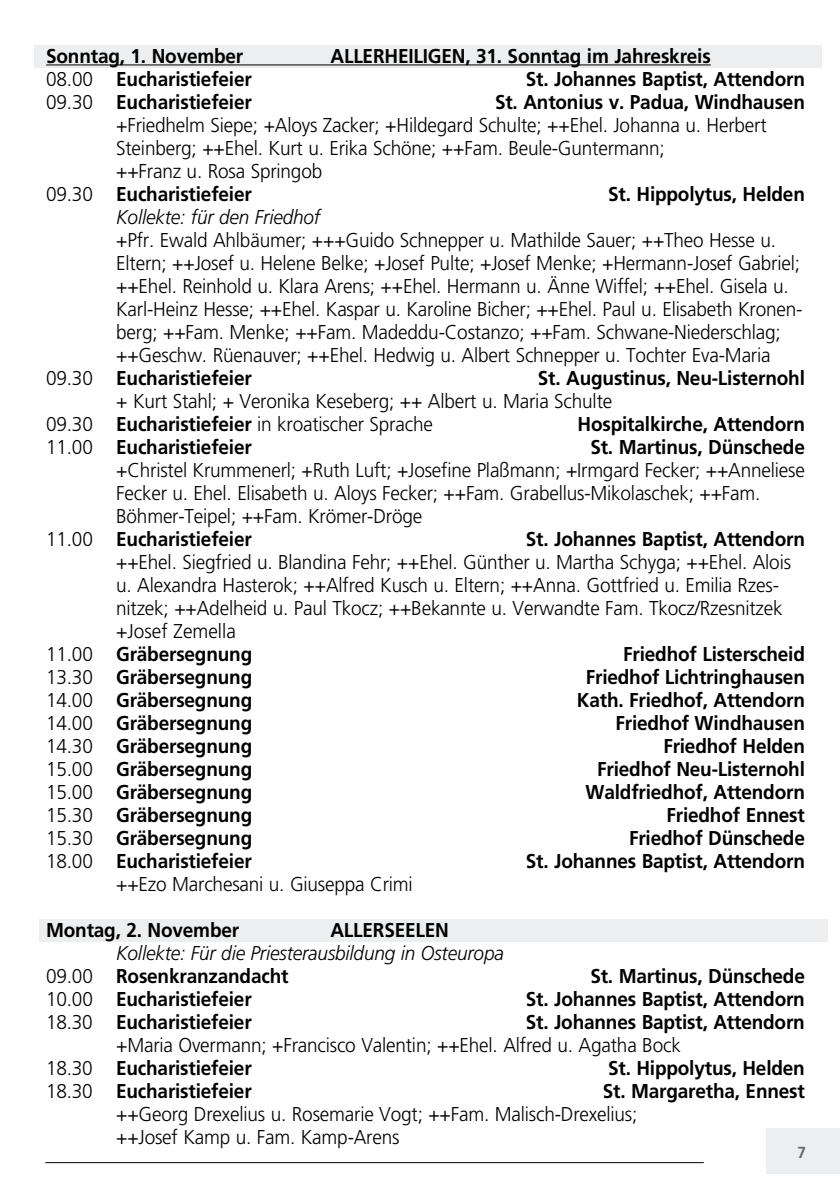
<style>
.page{position:relative;width:840px;height:1191px;background:#fff}
.page>*{position:absolute;margin:0;border:0;box-sizing:border-box;transform-origin:0 0}
.t1{font:300 20px/23px "Frutiger";letter-spacing:-.01em;color:#000;scale:.95 1}
.t2{font:700 20px "Frutiger";letter-spacing:-.01em;color:#000;scale:.95 1}
.t3{font:italic 300 20px/23px "Frutiger";letter-spacing:-.01em;color:#000;scale:.95 1}
.t4{font:700 16px "Frutiger";color:#68676c;scale:.95 1}
.s1{font-weight:300}
.s2{font-weight:700}
.s3{font-style:normal}
.s4{font-weight:700;font-style:normal}
</style>
<div class="page">
<div style="left:765px;top:1128px;width:74px;height:46px;background:#edeeef"></div>
<hr style="left:45px;top:1162px;width:658px;height:1px;background:#000">
<div style="left:34px;top:45px;width:787px;height:23px;background:#edeeef"></div>
<div style="left:39px;top:919px;width:788px;height:23px;background:#edeeef"></div>
<hr style="left:46px;top:64px;width:664px;height:1px;background:#000">
<p class="t2" style="left:46px;top:44px;width:209px">Sonntag, 1. November</p>
<p class="t2" style="left:330px;top:44px;width:401px">ALLERHEILIGEN, 31. Sonntag im Jahreskreis</p>
<p class="t2" style="left:46px;top:67px;width:218px"><span class="s1">08.00</span> Eucharistiefeier</p>
<p class="t2" style="left:525px;top:67px;width:295px">St. Johannes Baptist, Attendorn</p>
<p class="t2" style="left:46px;top:90px;width:218px"><span class="s1">09.30</span> Eucharistiefeier</p>
<p class="t2" style="left:494px;top:90px;width:327px">St. Antonius v. Padua, Windhausen</p>
<p class="t1" style="left:116px;top:113px;width:685px">+Friedhelm Siepe; +Aloys Zacker; +Hildegard Schulte; ++Ehel. Johanna u. Herbert</p>
<p class="t1" style="left:116px;top:136px;width:578px">Steinberg; ++Ehel. Kurt u. Erika Schöne; ++Fam. Beule-Guntermann;</p>
<p class="t1" style="left:116px;top:159px;width:218px">++Franz u. Rosa Springob</p>
<p class="t2" style="left:46px;top:182px;width:218px"><span class="s1">09.30</span> Eucharistiefeier</p>
<p class="t2" style="left:607px;top:182px;width:208px">St. Hippolytus, Helden</p>
<p class="t3" style="left:116px;top:205px;width:216px">Kollekte: für den Friedhof</p>
<p class="t1" style="left:116px;top:228px;width:695px">+Pfr. Ewald Ahlbäumer; +++Guido Schnepper u. Mathilde Sauer; ++Theo Hesse u.</p>
<p class="t1" style="left:116px;top:251px;width:721px">Eltern; ++Josef u. Helene Belke; +Josef Pulte; +Josef Menke; +Hermann-Josef Gabriel;</p>
<p class="t1" style="left:116px;top:274px;width:709px">++Ehel. Reinhold u. Klara Arens; ++Ehel. Hermann u. Änne Wiffel; ++Ehel. Gisela u.</p>
<p class="t1" style="left:116px;top:297px;width:723px">Karl-Heinz Hesse; ++Ehel. Kaspar u. Karoline Bicher; ++Ehel. Paul u. Elisabeth Kronen-</p>
<p class="t1" style="left:116px;top:320px;width:700px">berg; ++Fam. Menke; ++Fam. Madeddu-Costanzo; ++Fam. Schwane-Niederschlag;</p>
<p class="t1" style="left:116px;top:343px;width:690px">++Geschw. Rüenauver; ++Ehel. Hedwig u. Albert Schnepper u. Tochter Eva-Maria</p>
<p class="t2" style="left:46px;top:366px;width:218px"><span class="s1">09.30</span> Eucharistiefeier</p>
<p class="t2" style="left:537px;top:366px;width:282px">St. Augustinus, Neu-Listernohl</p>
<p class="t1" style="left:46px;top:389px;width:597px;text-indent:70px">+ Kurt Stahl; + Veronika Keseberg; ++ Albert u. Maria Schulte<br>09.30 <span class="s2">Eucharistiefeier</span> in kroatischer Sprache</p>
<p class="t2" style="left:577px;top:412px;width:241px">Hospitalkirche, Attendorn</p>
<p class="t2" style="left:46px;top:435px;width:218px"><span class="s1">11.00</span> Eucharistiefeier</p>
<p class="t2" style="left:590px;top:435px;width:227px">St. Martinus, Dünschede</p>
<p class="t1" style="left:116px;top:458px;width:726px">+Christel Krummenerl; +Ruth Luft; +Josefine Plaßmann; +Irmgard Fecker; ++Anneliese</p>
<p class="t1" style="left:116px;top:481px;width:679px">Fecker u. Ehel. Elisabeth u. Aloys Fecker; ++Fam. Grabellus-Mikolaschek; ++Fam.</p>
<p class="t1" style="left:116px;top:504px;width:323px">Böhmer-Teipel; ++Fam. Krömer-Dröge</p>
<p class="t2" style="left:46px;top:527px;width:218px"><span class="s1">11.00</span> Eucharistiefeier</p>
<p class="t2" style="left:525px;top:527px;width:295px">St. Johannes Baptist, Attendorn</p>
<p class="t1" style="left:116px;top:550px;width:711px">++Ehel. Siegfried u. Blandina Fehr; ++Ehel. Günther u. Martha Schyga; ++Ehel. Alois</p>
<p class="t1" style="left:116px;top:573px;width:698px">u. Alexandra Hasterok; ++Alfred Kusch u. Eltern; ++Anna. Gottfried u. Emilia Rzes-</p>
<p class="t1" style="left:116px;top:596px;width:702px">nitzek; ++Adelheid u. Paul Tkocz; ++Bekannte u. Verwandte Fam. Tkocz/Rzesnitzek</p>
<p class="t1" style="left:116px;top:619px;width:127px">+Josef Zemella</p>
<p class="t2" style="left:46px;top:642px;width:218px"><span class="s1">11.00</span> Gräbersegnung</p>
<p class="t2" style="left:623px;top:642px;width:193px">Friedhof Listerscheid</p>
<p class="t2" style="left:46px;top:665px;width:218px"><span class="s1">13.30</span> Gräbersegnung</p>
<p class="t2" style="left:585px;top:665px;width:232px">Friedhof Lichtringhausen</p>
<p class="t2" style="left:46px;top:688px;width:218px"><span class="s1">14.00</span> Gräbersegnung</p>
<p class="t2" style="left:576px;top:688px;width:241px">Kath. Friedhof, Attendorn</p>
<p class="t2" style="left:46px;top:711px;width:218px"><span class="s1">14.00</span> Gräbersegnung</p>
<p class="t2" style="left:615px;top:711px;width:201px">Friedhof Windhausen</p>
<p class="t2" style="left:46px;top:734px;width:218px"><span class="s1">14.30</span> Gräbersegnung</p>
<p class="t2" style="left:663px;top:734px;width:150px">Friedhof Helden</p>
<p class="t2" style="left:46px;top:757px;width:218px"><span class="s1">15.00</span> Gräbersegnung</p>
<p class="t2" style="left:597px;top:757px;width:220px">Friedhof Neu-Listernohl</p>
<p class="t2" style="left:46px;top:780px;width:218px"><span class="s1">15.00</span> Gräbersegnung</p>
<p class="t2" style="left:585px;top:780px;width:232px">Waldfriedhof, Attendorn</p>
<p class="t2" style="left:46px;top:803px;width:218px"><span class="s1">15.30</span> Gräbersegnung</p>
<p class="t2" style="left:666px;top:803px;width:147px">Friedhof Ennest</p>
<p class="t2" style="left:46px;top:826px;width:218px"><span class="s1">15.30</span> Gräbersegnung</p>
<p class="t2" style="left:628px;top:826px;width:186px">Friedhof Dünschede</p>
<p class="t2" style="left:46px;top:849px;width:218px"><span class="s1">18.00</span> Eucharistiefeier</p>
<p class="t2" style="left:525px;top:849px;width:295px">St. Johannes Baptist, Attendorn</p>
<p class="t1" style="left:116px;top:872px;width:313px">++Ezo Marchesani u. Giuseppa Crimi</p>
<p class="t2" style="left:46px;top:918px;width:205px">Montag, 2. November</p>
<p class="t2" style="left:330px;top:918px;width:126px">ALLERSEELEN</p>
<p class="t3" style="left:46px;top:941px;width:483px;text-indent:70px">Kollekte: Für die Priesterausbildung in Osteuropa<br><span class="s3">09.00</span> <span class="s4">Rosenkranzandacht</span></p>
<p class="t2" style="left:590px;top:964px;width:227px">St. Martinus, Dünschede</p>
<p class="t2" style="left:46px;top:987px;width:218px"><span class="s1">10.00</span> Eucharistiefeier</p>
<p class="t2" style="left:525px;top:987px;width:295px">St. Johannes Baptist, Attendorn</p>
<p class="t2" style="left:46px;top:1010px;width:218px"><span class="s1">18.30</span> Eucharistiefeier</p>
<p class="t2" style="left:525px;top:1010px;width:295px">St. Johannes Baptist, Attendorn</p>
<p class="t1" style="left:46px;top:1033px;width:669px;text-indent:70px">+Maria Overmann; +Francisco Valentin; ++Ehel. Alfred u. Agatha Bock<br>18.30 <span class="s2">Eucharistiefeier</span></p>
<p class="t2" style="left:607px;top:1056px;width:208px">St. Hippolytus, Helden</p>
<p class="t2" style="left:46px;top:1079px;width:218px"><span class="s1">18.30</span> Eucharistiefeier</p>
<p class="t2" style="left:602px;top:1079px;width:214px">St. Margaretha, Ennest</p>
<p class="t1" style="left:116px;top:1102px;width:550px">++Georg Drexelius u. Rosemarie Vogt; ++Fam. Malisch-Drexelius; ++Josef Kamp u. Fam. Kamp-Arens</p>
<p class="t4" style="left:797px;top:1143px;width:10px">7</p>
</div>
